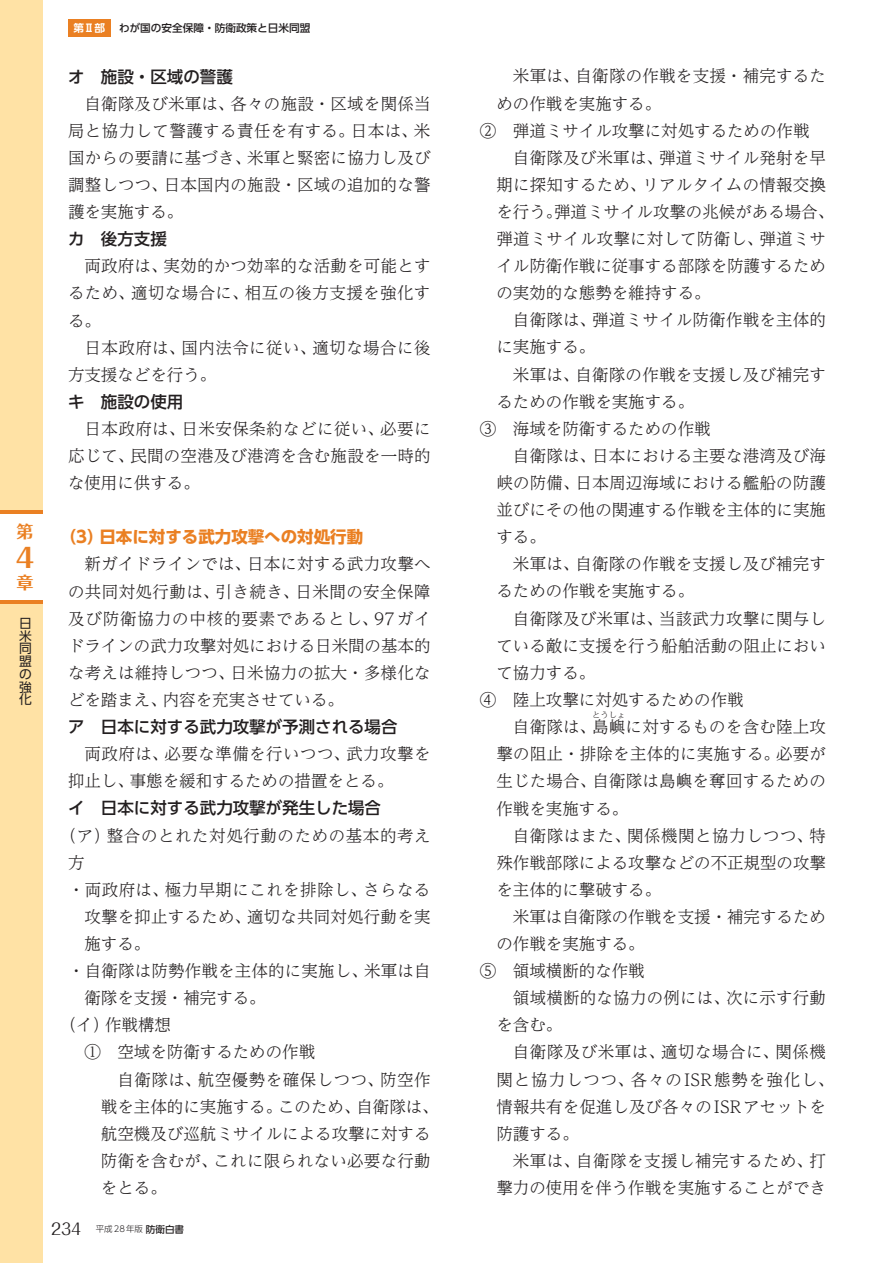
<style>
.page{position:relative;width:893px;height:1263px;background:#fff}
.page>*{position:absolute;margin:0;border:0;box-sizing:border-box;transform-origin:0 0}
.t1{font:700 26.55px "Folk Pro";color:#ea8023}
.t2{font:700 16.95px "Folk Pro";color:#ea8023}
.t3{font:300 16.5px/27.2px "UD Reimin Pr 6 N";letter-spacing:.015em;color:#231f20;text-align:justify}
.t4{font:500 16.5px "UD Shin Go Pr 6 N";color:#231f20}
.t5{font:300 16.5px "UD Reimin Pr 6 N";letter-spacing:.035em;color:#231f20}
.t6{font:300 16.5px "UD Reimin Pr 6 N";letter-spacing:.055em;color:#231f20}
.t7{font:700 16.5px "UD Shin Go Pr 6 N";color:#ea8023}
.t8{font:12.75px/12.8px "UD Shin Go Pr 6 N";color:#231f20;text-align:justify}
.t9{font:500 10.65px "UD Shin Go Pr 6 N";color:#231f20}
.t10{font:700 10.65px "UD Shin Go Pr 6 N De";color:#fff}
.t11{font:300 8.55px "UD Shin Go Pr 6 N";color:#231f20}
.t12{font:300 8.25px "UD Reimin Pr 6 N";color:#231f20}
.s1{font-family:"Folk Pro";font-weight:400;font-size:15.9px}
.s2{font-weight:500;font-size:9.6px}
</style>
<div class="page">
<div style="left:68px;top:19px;width:43px;height:17px;background:#ea8023"></div>
<div style="left:0;top:0;width:43px;height:1263px;background:#ffe2a5"></div>
<hr style="left:0;top:510px;width:43px;height:4px;background:#ea8023">
<hr style="left:0;top:600px;width:43px;height:4px;background:#ea8023">
<div style="left:0;top:514px;width:43px;height:86px;background:#fff"></div>
<p class="t2" style="left:16px;top:517px;width:18px">第</p>
<h1 class="t1" style="left:12px;top:535px;width:23px">４</h1>
<p class="t2" style="left:16px;top:568px;width:18px">章</p>
<p class="t8" style="left:19px;top:616px;width:14px">日米同盟の強化</p>
<p class="t10" style="left:73px;top:19px;width:33px">第Ⅱ部</p>
<p class="t9" style="left:119px;top:19px;width:193px">わが国の安全保障・防衛政策と日米同盟</p>
<p class="t4" style="left:68px;top:63px;width:166px">オ　施設・区域の警護</p>
<p class="t3" style="left:68px;top:89px;width:364px;text-indent:16px">自衛隊及び米軍は、各々の施設・区域を関係当局と協力して警護する責任を有する。日本は、米国からの要請に基づき、米軍と緊密に協力し及び調整しつつ、日本国内の施設・区域の追加的な警護を実施する。</p>
<p class="t4" style="left:68px;top:226px;width:100px">カ　後方支援</p>
<p class="t3" style="left:68px;top:252px;width:364px;text-indent:16px">両政府は、実効的かつ効率的な活動を可能とするため、適切な場合に、相互の後方支援を強化する。</p>
<p class="t3" style="left:68px;top:333px;width:364px;text-indent:16px">日本政府は、国内法令に従い、適切な場合に後方支援などを行う。</p>
<p class="t4" style="left:68px;top:388px;width:117px">キ　施設の使用</p>
<p class="t3" style="left:68px;top:414px;width:364px;text-indent:16px">日本政府は、日米安保条約などに従い、必要に応じて、民間の空港及び港湾を含む施設を一時的な使用に供する。</p>
<p class="t7" style="left:60px;top:524px;width:305px">（3）日本に対する武力攻撃への対処行動</p>
<p class="t3" style="left:68px;top:550px;width:364px;text-indent:16px">新ガイドラインでは、日本に対する武力攻撃への共同対処行動は、引き続き、日米間の安全保障及び防衛協力の中核的要素であるとし、97ガイドラインの武力攻撃対処における日米間の基本的な考えは維持しつつ、日米協力の拡大・多様化などを踏まえ、内容を充実させている。</p>
<p class="t4" style="left:68px;top:713px;width:331px">ア　日本に対する武力攻撃が予測される場合</p>
<p class="t3" style="left:68px;top:740px;width:364px;text-indent:16px">両政府は、必要な準備を行いつつ、武力攻撃を抑止し、事態を緩和するための措置をとる。</p>
<p class="t4" style="left:68px;top:795px;width:315px">イ　日本に対する武力攻撃が発生した場合</p>
<p class="t5" style="left:60px;top:822px;width:372px">（ア）整合のとれた対処行動のための基本的考え</p>
<p class="t3" style="left:68px;top:848px;width:18px">方</p>
<p class="t3" style="left:68px;top:875px;width:364px">・両政府は、極力早期にこれを排除し、さらなる</p>
<p class="t3" style="left:85px;top:902px;width:347px">攻撃を抑止するため、適切な共同対処行動を実</p>
<p class="t3" style="left:85px;top:929px;width:67px">施する。</p>
<p class="t3" style="left:68px;top:957px;width:364px">・自衛隊は防勢作戦を主体的に実施し、米軍は自</p>
<p class="t3" style="left:85px;top:984px;width:183px">衛隊を支援・補完する。</p>
<p class="t3" style="left:60px;top:1011px;width:113px">（イ）作戦構想</p>
<p class="t3" style="left:85px;top:1038px;width:232px">①　空域を防衛するための作戦</p>
<p class="t3" style="left:117px;top:1065px;width:314px">自衛隊は、航空優勢を確保しつつ、防空作</p>
<p class="t3" style="left:101px;top:1092px;width:339px">戦を主体的に実施する。このため、自衛隊は、</p>
<p class="t3" style="left:101px;top:1119px;width:331px">航空機及び巡航ミサイルによる攻撃に対する</p>
<p class="t3" style="left:101px;top:1146px;width:331px">防衛を含むが、これに限られない必要な行動</p>
<p class="t3" style="left:101px;top:1173px;width:67px">をとる。</p>
<p class="t11" style="left:51px;top:1222px;width:135px"><span class="s1">234</span> 平成28年版 <span class="s2">防衛白書</span></p>
<p class="t3" style="left:513px;top:62px;width:315px">米軍は、自衛隊の作戦を支援・補完するた</p>
<p class="t3" style="left:496px;top:89px;width:166px">めの作戦を実施する。</p>
<p class="t3" style="left:480px;top:116px;width:331px">②　弾道ミサイル攻撃に対処するための作戦</p>
<p class="t3" style="left:513px;top:143px;width:315px">自衛隊及び米軍は、弾道ミサイル発射を早</p>
<p class="t3" style="left:496px;top:170px;width:331px">期に探知するため、リアルタイムの情報交換</p>
<p class="t3" style="left:496px;top:198px;width:339px">を行う。弾道ミサイル攻撃の兆候がある場合、</p>
<p class="t3" style="left:496px;top:225px;width:331px">弾道ミサイル攻撃に対して防衛し、弾道ミサ</p>
<p class="t3" style="left:496px;top:252px;width:331px">イル防衛作戦に従事する部隊を防護するため</p>
<p class="t3" style="left:496px;top:279px;width:216px">の実効的な態勢を維持する。</p>
<p class="t3" style="left:513px;top:306px;width:315px">自衛隊は、弾道ミサイル防衛作戦を主体的</p>
<p class="t3" style="left:496px;top:333px;width:100px">に実施する。</p>
<p class="t3" style="left:513px;top:360px;width:315px">米軍は、自衛隊の作戦を支援し及び補完す</p>
<p class="t3" style="left:496px;top:387px;width:199px">るための作戦を実施する。</p>
<p class="t3" style="left:480px;top:414px;width:232px">③　海域を防衛するための作戦</p>
<p class="t3" style="left:513px;top:441px;width:315px">自衛隊は、日本における主要な港湾及び海</p>
<p class="t3" style="left:496px;top:469px;width:331px">峡の防備、日本周辺海域における艦船の防護</p>
<p class="t3" style="left:496px;top:496px;width:331px">並びにその他の関連する作戦を主体的に実施</p>
<p class="t3" style="left:496px;top:523px;width:51px">する。</p>
<p class="t3" style="left:513px;top:550px;width:315px">米軍は、自衛隊の作戦を支援し及び補完す</p>
<p class="t3" style="left:496px;top:577px;width:199px">るための作戦を実施する。</p>
<p class="t3" style="left:513px;top:604px;width:315px">自衛隊及び米軍は、当該武力攻撃に関与し</p>
<p class="t3" style="left:496px;top:631px;width:331px">ている敵に支援を行う船舶活動の阻止におい</p>
<p class="t3" style="left:496px;top:658px;width:100px">て協力する。</p>
<p class="t3" style="left:480px;top:685px;width:265px">④　陸上攻撃に対処するための作戦</p>
<p class="t3" style="left:513px;top:713px;width:315px">自衛隊は、島嶼に対するものを含む陸上攻</p>
<p class="t12" style="left:592px;top:708px;width:35px">とうしょ</p>
<p class="t3" style="left:496px;top:740px;width:331px">撃の阻止・排除を主体的に実施する。必要が生じた場合、自衛隊は島嶼を奪回するための作戦を実施する。</p>
<p class="t3" style="left:496px;top:821px;width:331px;text-indent:16px">自衛隊はまた、関係機関と協力しつつ、特殊作戦部隊による攻撃などの不正規型の攻撃を主体的に撃破する。</p>
<p class="t3" style="left:513px;top:902px;width:315px">米軍は自衛隊の作戦を支援・補完するため</p>
<p class="t3" style="left:496px;top:930px;width:150px">の作戦を実施する。</p>
<p class="t3" style="left:480px;top:957px;width:166px">⑤　領域横断的な作戦</p>
<p class="t3" style="left:513px;top:984px;width:315px">領域横断的な協力の例には、次に示す行動</p>
<p class="t3" style="left:496px;top:1011px;width:67px">を含む。</p>
<p class="t3" style="left:513px;top:1038px;width:314px">自衛隊及び米軍は、適切な場合に、関係機</p>
<p class="t6" style="left:496px;top:1066px;width:339px">関と協力しつつ、各々のISR態勢を強化し、</p>
<p class="t3" style="left:496px;top:1092px;width:331px">情報共有を促進し及び各々のISRアセットを</p>
<p class="t3" style="left:496px;top:1119px;width:84px">防護する。</p>
<p class="t3" style="left:513px;top:1146px;width:314px">米軍は、自衛隊を支援し補完するため、打</p>
<p class="t3" style="left:496px;top:1173px;width:331px">撃力の使用を伴う作戦を実施することができ</p>
</div>
